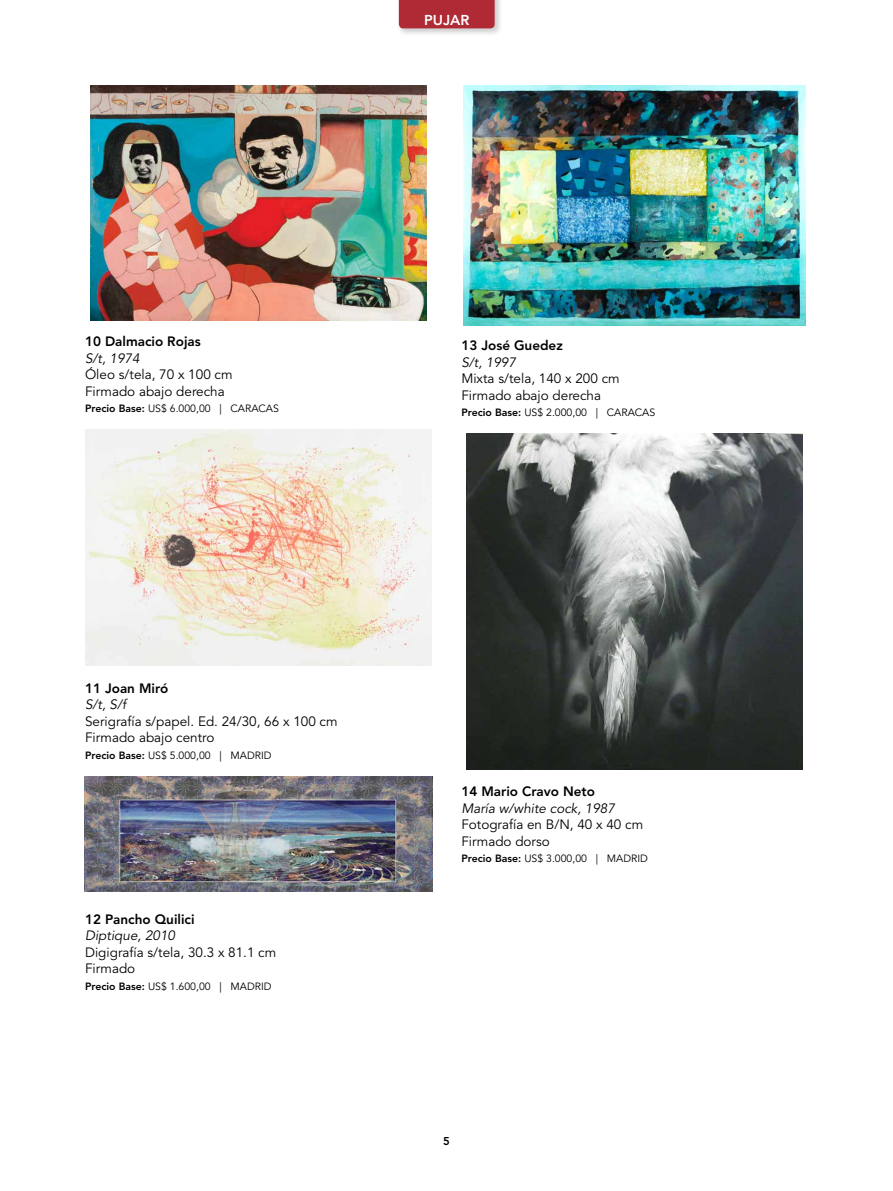
<style>
.page{position:relative;width:893px;height:1191px;background:#fff}
.page>*{position:absolute;margin:0;border:0;box-sizing:border-box;transform-origin:0 0}
.t1{font:800 14.25px "Avenir LT Std";color:#fff}
.t2{font:13.5px/16.5px "Avenir LT Std";color:#000}
.t3{font:800 13.5px "Avenir LT Std";color:#000}
.t4{font:italic 13.5px "Avenir LT Std";color:#000}
.t5{font:800 11.25px "Avenir LT Std";color:#000}
.t6{font:10.5px "Avenir LT Std";color:#000}
.s1{font-weight:800}
</style>
<div class="page">
<div style="left:397px;top:0;width:106px;height:36px;background:#000;opacity:.2"></div>
<div style="left:399px;top:0;width:96px;height:28px;background:#af2a34"></div>
<img style="left:90px;top:85px;width:336px;height:235px">
<img style="left:85px;top:429px;width:347px;height:236px">
<img style="left:463px;top:85px;width:343px;height:240px">
<img style="left:85px;top:776px;width:347px;height:115px">
<img style="left:467px;top:434px;width:335px;height:335px">
<p class="t1" style="left:424px;top:11px;width:47px">PUJAR</p>
<p class="t3" style="left:85px;top:333px;width:117px">10 Dalmacio Rojas</p>
<p class="t4" style="left:85px;top:350px;width:56px">S/t, 1974</p>
<p class="t2" style="left:85px;top:367px;width:149px">Óleo s/tela, 70 x 100 cm<br>Firmado abajo derecha</p>
<p class="t6" style="left:85px;top:402px;width:195px"><span class="s1">Precio Base:</span> US$ 6.000,00 | CARACAS</p>
<p class="t3" style="left:85px;top:680px;width:85px">11 Joan Miró</p>
<p class="t4" style="left:85px;top:697px;width:42px">S/t, S/f</p>
<p class="t2" style="left:85px;top:713px;width:254px">Serigrafía s/papel. Ed. 24/30, 66 x 100 cm<br>Firmado abajo centro</p>
<p class="t6" style="left:85px;top:749px;width:188px"><span class="s1">Precio Base:</span> US$ 5.000,00 | MADRID</p>
<p class="t3" style="left:85px;top:911px;width:111px">12 Pancho Quilici</p>
<p class="t4" style="left:85px;top:928px;width:92px">Diptique, 2010</p>
<p class="t2" style="left:85px;top:944px;width:193px">Digigrafía s/tela, 30.3 x 81.1 cm<br>Firmado</p>
<p class="t6" style="left:85px;top:980px;width:188px"><span class="s1">Precio Base:</span> US$ 1.600,00 | MADRID</p>
<p class="t3" style="left:461px;top:338px;width:103px">13 José Guedez</p>
<p class="t4" style="left:461px;top:354px;width:56px">S/t, 1997</p>
<p class="t2" style="left:461px;top:371px;width:160px">Mixta s/tela, 140 x 200 cm<br>Firmado abajo derecha</p>
<p class="t6" style="left:461px;top:407px;width:195px"><span class="s1">Precio Base:</span> US$ 2.000,00 | CARACAS</p>
<p class="t3" style="left:461px;top:783px;width:135px">14 Mario Cravo Neto</p>
<p class="t4" style="left:461px;top:800px;width:155px">María w/white cock, 1987</p>
<p class="t2" style="left:461px;top:816px;width:183px">Fotografía en B/N, 40 x 40 cm<br>Firmado dorso</p>
<p class="t6" style="left:461px;top:852px;width:188px"><span class="s1">Precio Base:</span> US$ 3.000,00 | MADRID</p>
<p class="t5" style="left:443px;top:1134px;width:8px">5</p>
</div>
